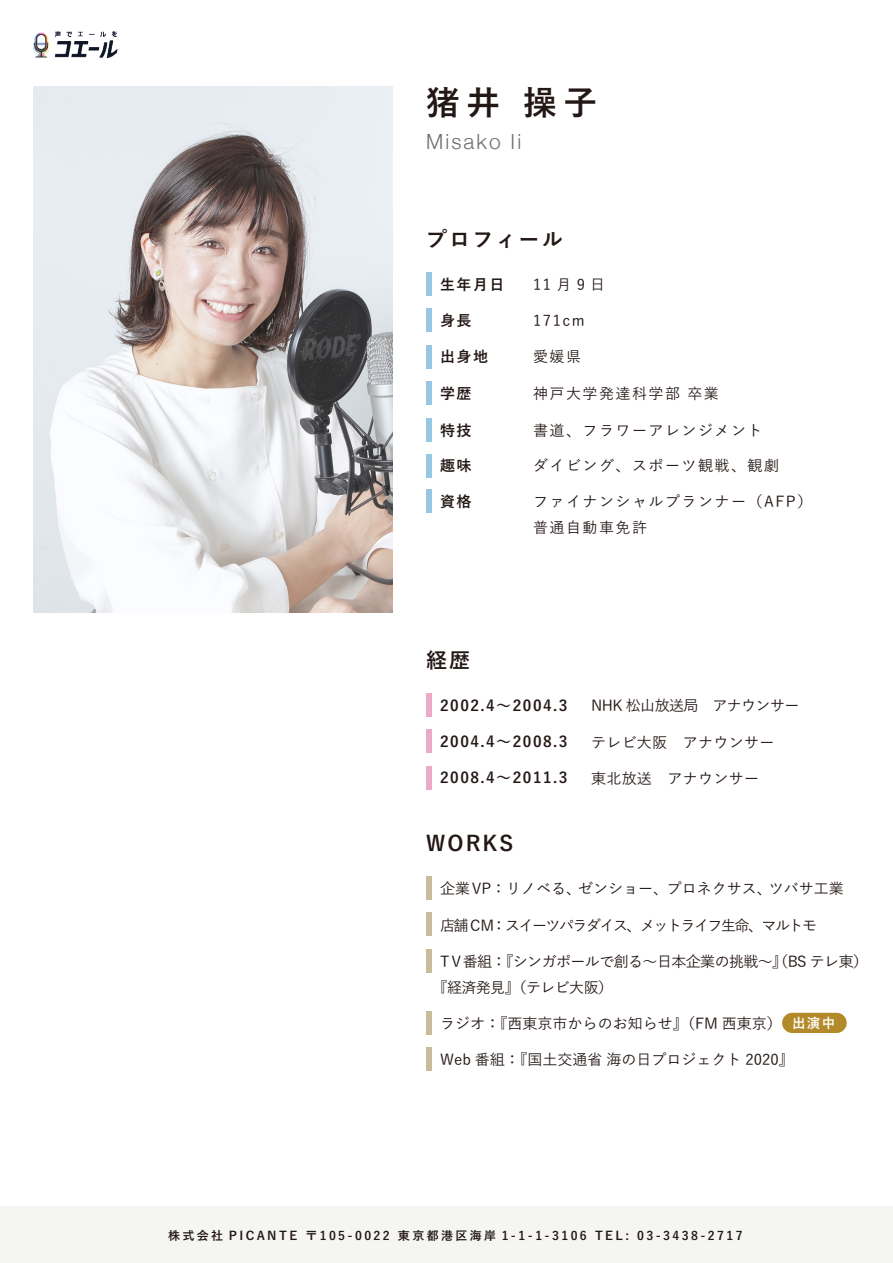
<style>
.page{position:relative;width:893px;height:1263px;background:#fff}
.page>*{position:absolute;margin:0;border:0;box-sizing:border-box;transform-origin:0 0}
.t1{font:700 33.6px "Yu Go";color:#231815}
.t2{font:700 21px "Yu Go";letter-spacing:.1em;color:#231815}
.t3{font:300 20.85px "Helvetica Neue";letter-spacing:.1em;color:#727171}
.t4{font:500 15px "Yu Go";color:#231815}
.t5{font:500 15px/26.2px "Yu Go";letter-spacing:.1em;color:#231815}
.t6{font:500 15px/26.2px "Yu Go";letter-spacing:-.04em;color:#231815}
.t7{font:700 15px "Yu Go";letter-spacing:.1em;color:#231815}
.t8{font:500 15px "Yu Go";letter-spacing:-.1em;color:#231815}
.t9{font:500 15px "Yu Go";letter-spacing:.02em;color:#231815}
.t10{font:700 13.5px "Yu Go";color:#fff}
.t11{font:700 12px "Yu Go";letter-spacing:.2em;color:#231815}
</style>
<div class="page">
<div style="left:426px;top:272px;width:6px;height:24px;background:#98c7e3"></div>
<div style="left:426px;top:308px;width:6px;height:24px;background:#98c7e3"></div>
<div style="left:426px;top:345px;width:6px;height:24px;background:#98c7e3"></div>
<div style="left:426px;top:418px;width:6px;height:24px;background:#98c7e3"></div>
<div style="left:426px;top:454px;width:6px;height:24px;background:#98c7e3"></div>
<div style="left:426px;top:489px;width:6px;height:24px;background:#98c7e3"></div>
<div style="left:426px;top:381px;width:6px;height:24px;background:#98c7e3"></div>
<div style="left:426px;top:693px;width:6px;height:24px;background:#eda9c8"></div>
<div style="left:426px;top:729px;width:6px;height:24px;background:#eda9c8"></div>
<div style="left:426px;top:766px;width:6px;height:24px;background:#eda9c8"></div>
<div style="left:426px;top:876px;width:6px;height:24px;background:#c9bc9c"></div>
<div style="left:426px;top:912px;width:6px;height:24px;background:#c9bc9c"></div>
<div style="left:426px;top:949px;width:6px;height:24px;background:#c9bc9c"></div>
<div style="left:426px;top:1011px;width:6px;height:24px;background:#c9bc9c"></div>
<div style="left:426px;top:1047px;width:6px;height:24px;background:#c9bc9c"></div>
<div style="left:0;top:1206px;width:893px;height:57px;background:#f5f5f3"></div>
<img style="left:34px;top:31px;width:83px;height:27px">
<div style="left:782px;top:1013px;width:65px;height:20px;background:#b38a29;border-radius:10px"></div>
<img style="left:34px;top:86px;width:358px;height:526px">
<h1 class="t1" style="left:426px;top:84px;width:172px">猪井 操子</h1>
<h3 class="t3" style="left:426px;top:125px;width:97px">Misako Ii</h3>
<h2 class="t2" style="left:426px;top:227px;width:138px">プロフィール</h2>
<p class="t7" style="left:440px;top:276px;width:66px">生年月日</p>
<p class="t4" style="left:533px;top:270px;width:74px">11月9日</p>
<p class="t7" style="left:440px;top:312px;width:33px">身長</p>
<p class="t4" style="left:533px;top:307px;width:53px">171cm</p>
<p class="t7" style="left:440px;top:348px;width:49px">出身地</p>
<p class="t4" style="left:533px;top:343px;width:49px">愛媛県</p>
<p class="t7" style="left:440px;top:385px;width:33px">学歴</p>
<p class="t5" style="left:533px;top:378px;width:187px">神戸大学発達科学部 卒業</p>
<p class="t7" style="left:440px;top:422px;width:33px">特技</p>
<p class="t5" style="left:533px;top:415px;width:231px">書道、フラワーアレンジメント</p>
<p class="t7" style="left:440px;top:457px;width:33px">趣味</p>
<p class="t5" style="left:533px;top:451px;width:248px">ダイビング、スポーツ観戦、観劇</p>
<p class="t7" style="left:440px;top:493px;width:33px">資格</p>
<p class="t5" style="left:533px;top:487px;width:281px">ファイナンシャルプランナー（AFP）普通自動車免許</p>
<h2 class="t2" style="left:426px;top:649px;width:46px">経歴</h2>
<p class="t7" style="left:440px;top:697px;width:129px">2002.4～2004.3</p>
<p class="t6" style="left:591px;top:691px;width:210px">NHK 松山放送局　アナウンサー</p>
<p class="t7" style="left:440px;top:733px;width:129px">2004.4～2008.3</p>
<p class="t9" style="left:591px;top:728px;width:185px">テレビ大阪　アナウンサー</p>
<p class="t7" style="left:440px;top:769px;width:129px">2008.4～2011.3</p>
<p class="t9" style="left:591px;top:765px;width:170px">東北放送　アナウンサー</p>
<h2 class="t2" style="left:426px;top:832px;width:89px">WORKS</h2>
<p class="t4" style="left:440px;top:875px;width:405px">企業VP：リノベる、ゼンショー、プロネクサス、ツバサ工業</p>
<p class="t8" style="left:440px;top:911px;width:378px">店舗CM：スイーツパラダイス、メットライフ生命、マルトモ</p>
<p class="t6" style="left:433px;top:946px;width:437px;text-indent:8px">T V番組：『シンガポールで創る～日本企業の挑戦～』（BS テレ東）『経済発見』（テレビ大阪）</p>
<p class="t4" style="left:440px;top:1010px;width:343px">ラジオ：『西東京市からのお知らせ』（FM 西東京）</p>
<p class="t4" style="left:440px;top:1046px;width:355px">Web 番組：『国土交通省 海の日プロジェクト 2020』</p>
<p class="t10" style="left:792px;top:1015px;width:45px">出演中</p>
<p class="t11" style="left:168px;top:1229px;width:576px">株式会社 PICANTE 〒105-0022 東京都港区海岸 1-1-1-3106 TEL: 03-3438-2717</p>
</div>
